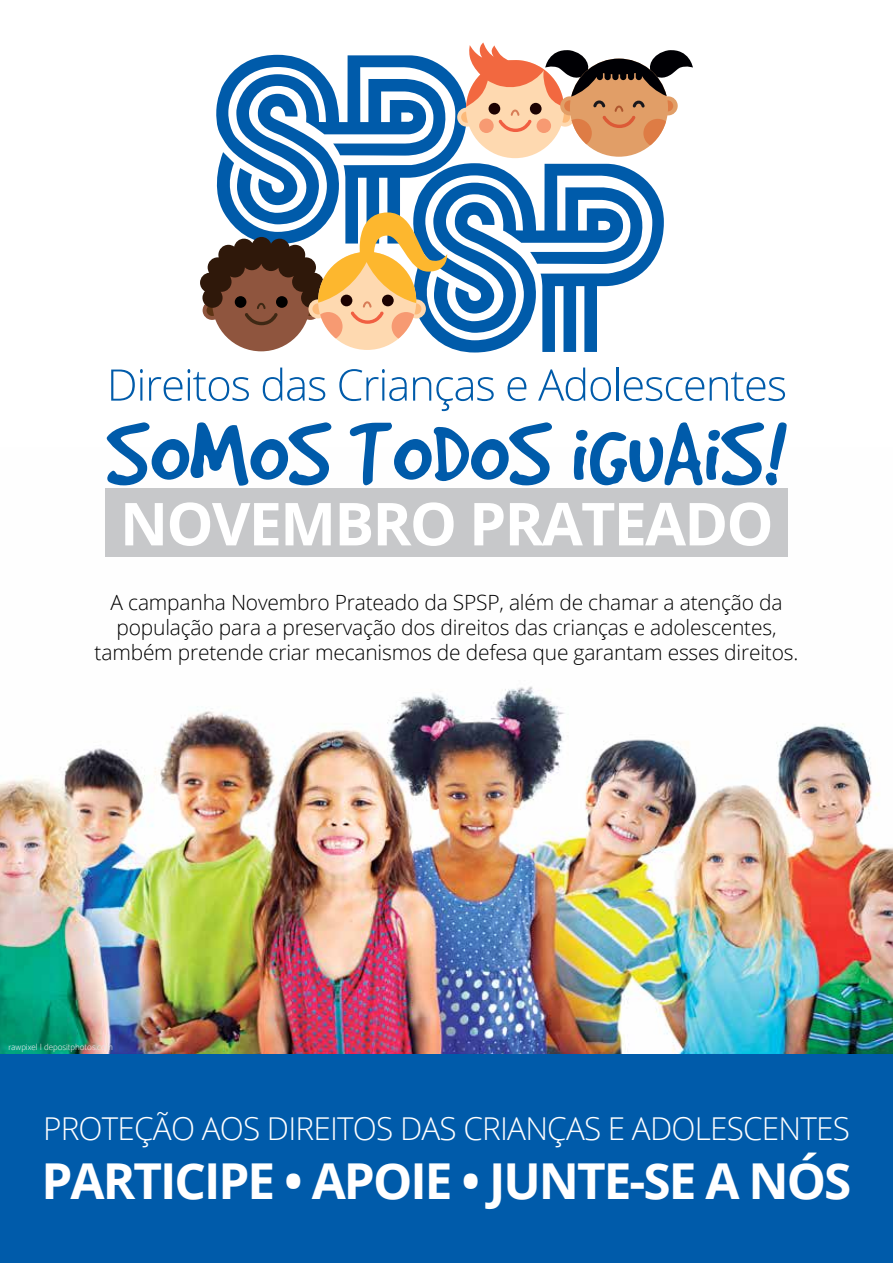
<style>
.page{position:relative;width:893px;height:1263px;background:#fff}
.page>*{position:absolute;margin:0;border:0;box-sizing:border-box;transform-origin:0 0}
.t1{font:700 49.5px "Open Sans";letter-spacing:-.04em;color:#fff}
.t2{font:300 31.5px "Open Sans";letter-spacing:-.025em;color:#fff}
.t3{font:300 21px/25.2px "Open Sans";letter-spacing:-.01em;color:#000;text-align:center}
.t4{font:9px "Mosk Extra Light 200";color:#e6e7e8}
</style>
<div class="page">
<img style="left:0;top:468px;width:893px;height:586px">
<div style="left:0;top:1054px;width:893px;height:209px;background:#005baa"></div>
<svg style="left:107px;top:422px;width:224px;height:64px"></svg>
<svg style="left:350px;top:422px;width:202px;height:63px"></svg>
<svg style="left:574px;top:422px;width:213px;height:63px"></svg>
<svg style="left:111px;top:369px;width:32px;height:32px"></svg>
<svg style="left:149px;top:377px;width:33px;height:24px"></svg>
<svg style="left:188px;top:369px;width:61px;height:32px"></svg>
<svg style="left:263px;top:368px;width:62px;height:33px"></svg>
<svg style="left:339px;top:369px;width:68px;height:32px"></svg>
<svg style="left:413px;top:377px;width:81px;height:34px"></svg>
<svg style="left:507px;top:377px;width:19px;height:24px"></svg>
<svg style="left:538px;top:368px;width:73px;height:33px"></svg>
<hr style="left:616px;top:368px;width:2px;height:33px;background:#005baa">
<svg style="left:624px;top:377px;width:80px;height:24px"></svg>
<svg style="left:710px;top:372px;width:75px;height:29px"></svg>
<div style="left:105px;top:488px;width:683px;height:69px;background:#c7c8ca"></div>
<svg style="left:125px;top:503px;width:38px;height:42px"></svg>
<svg style="left:170px;top:502px;width:108px;height:44px"></svg>
<svg style="left:285px;top:503px;width:46px;height:42px"></svg>
<svg style="left:340px;top:503px;width:31px;height:42px"></svg>
<svg style="left:378px;top:502px;width:76px;height:44px"></svg>
<svg style="left:474px;top:503px;width:30px;height:42px"></svg>
<svg style="left:510px;top:502px;width:260px;height:44px"></svg>
<svg style="left:438px;top:163px;width:226px;height:189px"></svg>
<svg style="left:216px;top:55px;width:251px;height:189px;fill:#005baa"></svg>
<svg style="left:457px;top:108px;width:19px;height:19px"></svg>
<div style="left:461px;top:112px;width:11px;height:11px;background:#fcba7a;border-radius:50%"></div>
<div style="left:466px;top:60px;width:98px;height:98px;background:#fed9b0;border-radius:50%"></div>
<div style="left:570px;top:59px;width:98px;height:98px;background:#e19e67;border-radius:50%"></div>
<svg style="left:466px;top:43px;width:227px;height:105px"></svg>
<div style="left:212px;top:253px;width:98px;height:98px;background:#8f553e;border-radius:50%"></div>
<div style="left:318px;top:252px;width:98px;height:98px;background:#fed9b0;border-radius:50%"></div>
<svg style="left:200px;top:212px;width:249px;height:129px"></svg>
<p class="t3" style="left:95px;top:589px;width:705px">A campanha Novembro Prateado da SPSP, além de chamar a atenção da população para a preservação dos direitos das crianças e adolescentes, também pretende criar mecanismos de defesa que garantam esses direitos.</p>
<p class="t4" style="left:9px;top:1042px;width:106px">rawpixel | depositphotos.com</p>
<h2 class="t2" style="left:43px;top:1107px;width:808px">PROTEÇÃO AOS DIREITOS DAS CRIANÇAS E ADOLESCENTES</h2>
<h1 class="t1" style="left:42px;top:1146px;width:811px">PARTICIPE • APOIE • JUNTE-SE A NÓS</h1>
</div>
